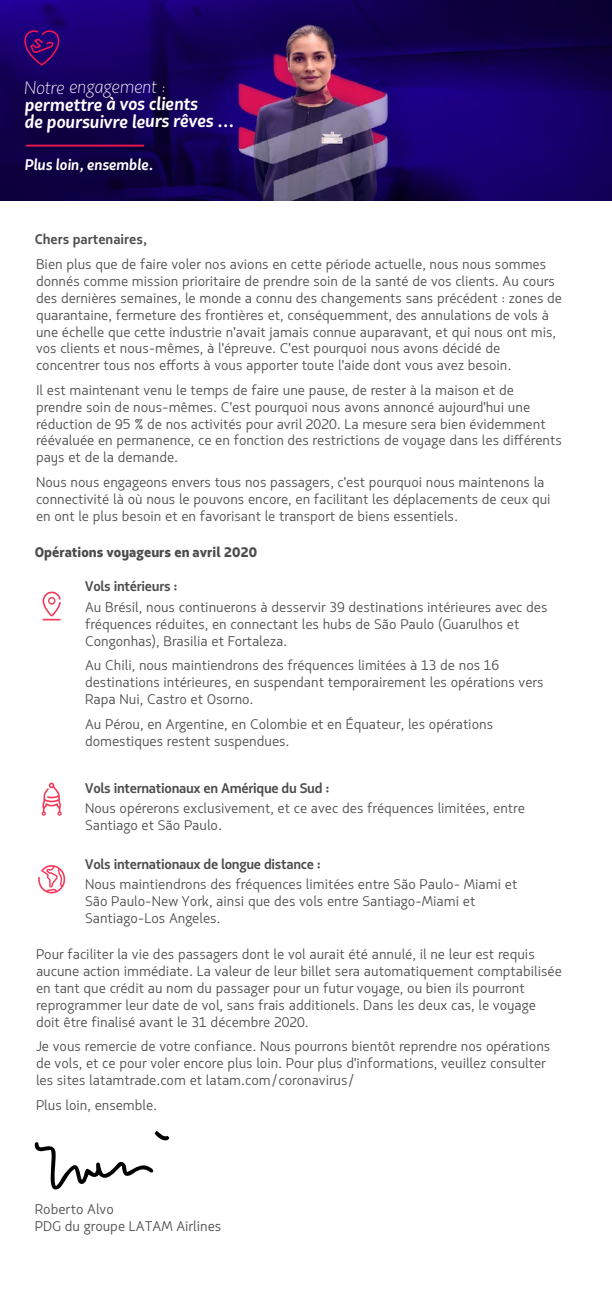
<style>
.page{position:relative;width:612px;height:1293px;background:#fff}
.page>*{position:absolute;margin:0;border:0;box-sizing:border-box;transform-origin:0 0}
.t1{font:italic 700 18.1px/17.2px "Latam Sans";letter-spacing:-.01em;color:#fff}
.t2{font:italic 300 18.1px "Latam Sans";letter-spacing:-.01em;color:#fff}
.t3{font:italic 700 15.3px "Latam Sans";color:#fff}
.t4{font:14px/16.8px "Latam Sans";color:#4c4c4c}
.t5{font:700 14px "Latam Sans";letter-spacing:-.02em;color:#4c4c4c}
.t6{font:900 14px "Latam Sans";color:#4c4c4c}
.t7{font:700 14px "Latam Sans";color:#4c4c4c}
</style>
<div class="page">
<img style="left:0;top:0;width:612px;height:200px">
<hr style="left:27px;top:145px;width:116px;height:2px;background:#e41650">
<svg style="left:24px;top:30px;width:35px;height:36px"></svg>
<svg style="left:43px;top:591px;width:18px;height:29px"></svg>
<svg style="left:42px;top:782px;width:20px;height:33px"></svg>
<svg style="left:38px;top:865px;width:27px;height:28px"></svg>
<svg style="left:34px;top:1130px;width:135px;height:60px"></svg>
<p class="t2" style="left:25px;top:75px;width:143px">Notre engagement :</p>
<p class="t1" style="left:25px;top:96px;width:211px">permettre à vos clients<br>de poursuivre leurs rêves ...</p>
<p class="t3" style="left:25px;top:155px;width:131px">Plus loin, ensemble.</p>
<p class="t7" style="left:35px;top:230px;width:114px">Chers partenaires,</p>
<p class="t4" style="left:36px;top:256px;width:528px">Bien plus que de faire voler nos avions en cette période actuelle, nous nous sommes donnés comme mission prioritaire de prendre soin de la santé de vos clients. Au cours des dernières semaines, le monde a connu des changements sans précédent : zones de quarantaine, fermeture des frontières et, conséquemment, des annulations de vols à une échelle que cette industrie n'avait jamais connue auparavant, et qui nous ont mis, vos clients et nous-mêmes, à l'épreuve. C'est pourquoi nous avons décidé de concentrer tous nos efforts à vous apporter toute l'aide dont vous avez besoin.</p>
<p class="t4" style="left:36px;top:382px;width:527px">Il est maintenant venu le temps de faire une pause, de rester à la maison et de prendre soin de nous-mêmes. C'est pourquoi nous avons annoncé aujourd'hui une réduction de 95 % de nos activités pour avril 2020. La mesure sera bien évidemment réévaluée en permanence, ce en fonction des restrictions de voyage dans les différents pays et de la demande.</p>
<p class="t4" style="left:36px;top:474px;width:516px">Nous nous engageons envers tous nos passagers, c'est pourquoi nous maintenons la connectivité là où nous le pouvons encore, en facilitant les déplacements de ceux qui en ont le plus besoin et en favorisant le transport de biens essentiels.</p>
<p class="t6" style="left:35px;top:544px;width:224px">Opérations voyageurs en avril 2020</p>
<p class="t5" style="left:85px;top:577px;width:94px">Vols intérieurs :</p>
<p class="t4" style="left:85px;top:599px;width:464px">Au Brésil, nous continuerons à desservir 39 destinations intérieures avec des fréquences réduites, en connectant les hubs de São Paulo (Guarulhos et<br>Congonhas), Brasilia et Fortaleza.</p>
<p class="t4" style="left:85px;top:657px;width:460px">Au Chili, nous maintiendrons des fréquences limitées à 13 de nos 16 destinations intérieures, en suspendant temporairement les opérations vers<br>Rapa Nui, Castro et Osorno.</p>
<p class="t4" style="left:85px;top:715px;width:410px">Au Pérou, en Argentine, en Colombie et en Équateur, les opérations domestiques restent suspendues.</p>
<p class="t5" style="left:85px;top:779px;width:246px">Vols internationaux en Amérique du Sud :</p>
<p class="t4" style="left:85px;top:800px;width:441px">Nous opérerons exclusivement, et ce avec des fréquences limitées, entre<br>Santiago et São Paulo.</p>
<p class="t5" style="left:85px;top:854px;width:238px">Vols internationaux de longue distance :</p>
<p class="t4" style="left:85px;top:876px;width:434px">Nous maintiendrons des fréquences limitées entre São Paulo- Miami et<br>São Paulo-New York, ainsi que des vols entre Santiago-Miami et<br>Santiago-Los Angeles.</p>
<p class="t4" style="left:36px;top:946px;width:527px">Pour faciliter la vie des passagers dont le vol aurait été annulé, il ne leur est requis aucune action immédiate. La valeur de leur billet sera automatiquement comptabilisée en tant que crédit au nom du passager pour un futur voyage, ou bien ils pourront reprogrammer leur date de vol, sans frais additionels. Dans les deux cas, le voyage doit être finalisé avant le 31 décembre 2020.</p>
<p class="t4" style="left:36px;top:1038px;width:516px">Je vous remercie de votre confiance. Nous pourrons bientôt reprendre nos opérations de vols, et ce pour voler encore plus loin. Pour plus d'informations, veuillez consulter les sites latamtrade.com et latam.com/coronavirus/</p>
<p class="t4" style="left:36px;top:1096px;width:123px">Plus loin, ensemble.</p>
<p class="t4" style="left:35px;top:1200px;width:188px">Roberto Alvo<br>PDG du groupe LATAM Airlines</p>
</div>
